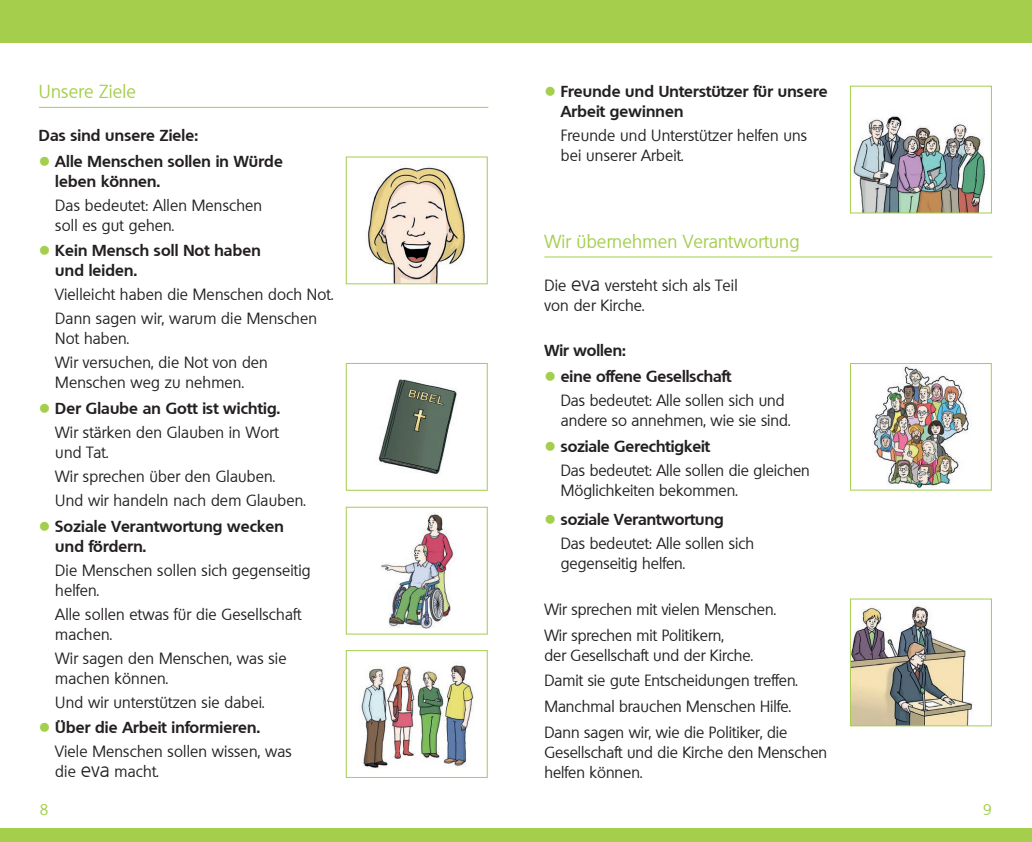
<style>
.page{position:relative;width:1032px;height:842px;background:#fff}
.page>*{position:absolute;margin:0;border:0;box-sizing:border-box;transform-origin:0 0}
.t1{font:18px "Quebec";letter-spacing:.01em;color:#a4ce4c}
.t2{font:15.5px/24px "Quebec";letter-spacing:.01em;color:#231f20}
.t3{font:700 15.5px/20px "Quebec";letter-spacing:.01em;color:#231f20}
.t4{font:15px "Quebec";color:#a4ce4c}
.s1{color:#a4ce4c}
.s2{font-weight:400}
.s3{font-weight:700}
.s4{font-weight:300;font-size:20px}
</style>
<div class="page">
<div style="left:507px;top:828px;width:525px;height:14px;background:#a4ce4c"></div>
<div style="left:507px;top:0;width:525px;height:43px;background:#a4ce4c"></div>
<div style="left:0;top:828px;width:524px;height:14px;background:#a4ce4c"></div>
<div style="left:0;top:0;width:524px;height:43px;background:#a4ce4c"></div>
<hr style="left:544px;top:256px;width:448px;height:1px;background:#a4ce4c">
<hr style="left:39px;top:107px;width:449px;height:1px;background:#a4ce4c">
<img style="left:367px;top:166px;width:98px;height:116px">
<div style="left:346px;top:157px;width:142px;height:127px;border:1px solid #a4ce4c"></div>
<img style="left:381px;top:514px;width:73px;height:115px">
<div style="left:346px;top:507px;width:142px;height:127px;border:1px solid #a4ce4c"></div>
<img style="left:361px;top:665px;width:113px;height:104px">
<div style="left:346px;top:650px;width:142px;height:128px;border:1px solid #a4ce4c"></div>
<img style="left:853px;top:116px;width:134px;height:95px">
<div style="left:850px;top:86px;width:142px;height:127px;border:1px solid #a4ce4c"></div>
<img style="left:872px;top:365px;width:97px;height:123px">
<div style="left:850px;top:363px;width:142px;height:128px;border:1px solid #a4ce4c"></div>
<img style="left:852px;top:605px;width:121px;height:119px">
<div style="left:850px;top:599px;width:142px;height:127px;border:1px solid #a4ce4c"></div>
<img style="left:378px;top:379px;width:79px;height:98px">
<div style="left:346px;top:363px;width:142px;height:128px;border:1px solid #a4ce4c"></div>
<p class="t1" style="left:39px;top:80px;width:99px">Unsere Ziele</p>
<p class="t3" style="left:39px;top:125px;width:161px">Das sind unsere Ziele:</p>
<p class="t3" style="left:55px;top:151px;width:229px;text-indent:-16px"><span class="s1">●</span> Alle Menschen sollen in Würde leben können.</p>
<p class="t2" style="left:55px;top:195px;width:208px;line-height:20px">Das bedeutet: Allen Menschen soll es gut gehen.</p>
<p class="t3" style="left:55px;top:240px;width:207px;text-indent:-16px"><span class="s1">●</span> Kein Mensch soll Not haben und leiden.</p>
<p class="t2" style="left:55px;top:283px;width:279px">Vielleicht haben die Menschen doch Not.<br>Dann sagen wir, warum die Menschen</p>
<p class="t2" style="left:55px;top:327px;width:214px">Not haben.<br>Wir versuchen, die Not von den</p>
<p class="t2" style="left:55px;top:371px;width:190px">Menschen weg zu nehmen.</p>
<p class="t3" style="left:39px;top:396px;width:242px;line-height:24px;text-align:right"><span class="s1">●</span> Der Glaube an Gott ist wichtig.<br><span class="s2">Wir stärken den Glauben in Wort</span></p>
<p class="t2" style="left:55px;top:440px;width:252px">und Tat.<br>Wir sprechen über den Glauben.<br>Und wir handeln nach dem Glauben.</p>
<p class="t3" style="left:55px;top:516px;width:230px;text-indent:-16px"><span class="s1">●</span> Soziale Verantwortung wecken und fördern.</p>
<p class="t2" style="left:55px;top:560px;width:257px;line-height:20px">Die Menschen sollen sich gegenseitig helfen.</p>
<p class="t2" style="left:55px;top:604px;width:247px;line-height:20px">Alle sollen etwas für die Gesellschaft machen.</p>
<p class="t2" style="left:55px;top:648px;width:233px;line-height:20px">Wir sagen den Menschen, was sie machen können.</p>
<p class="t2" style="left:55px;top:690px;width:211px">Und wir unterstützen sie dabei.</p>
<p class="t2" style="left:55px;top:716px;width:238px;text-indent:-16px"><span class="s1">●</span> <span class="s3">Über die Arbeit informieren.<br></span>Viele Menschen sollen wissen, was</p>
<p class="t2" style="left:55px;top:760px;width:105px">die <span class="s4">eva</span> macht.</p>
<p class="t3" style="left:561px;top:81px;width:268px;text-indent:-16px"><span class="s1">●</span> Freunde und Unterstützer für unsere<br>Arbeit gewinnen</p>
<p class="t2" style="left:561px;top:126px;width:248px;line-height:20px">Freunde und Unterstützer helfen uns bei unserer Arbeit.</p>
<p class="t1" style="left:544px;top:230px;width:257px">Wir übernehmen Verantwortung</p>
<p class="t2" style="left:544px;top:275px;width:195px;line-height:20px">Die <span class="s4">eva</span> versteht sich als Teil von der Kirche.</p>
<p class="t3" style="left:544px;top:340px;width:83px">Wir wollen:</p>
<p class="t2" style="left:561px;top:364px;width:225px;text-indent:-16px"><span class="s1">●</span> <span class="s3">eine offene Gesellschaft<br></span>Das bedeutet: Alle sollen sich und</p>
<p class="t2" style="left:561px;top:408px;width:231px">andere so annehmen, wie sie sind.</p>
<p class="t2" style="left:561px;top:434px;width:250px;text-indent:-16px"><span class="s1">●</span> <span class="s3">soziale Gerechtigkeit<br></span>Das bedeutet: Alle sollen die gleichen</p>
<p class="t2" style="left:561px;top:478px;width:178px">Möglichkeiten bekommen.</p>
<p class="t2" style="left:561px;top:508px;width:195px;text-indent:-16px"><span class="s1">●</span> <span class="s3">soziale Verantwortung<br></span>Das bedeutet: Alle sollen sich</p>
<p class="t2" style="left:561px;top:552px;width:126px">gegenseitig helfen.</p>
<p class="t2" style="left:544px;top:596px;width:233px;line-height:25.7px">Wir sprechen mit vielen Menschen.<br>Wir sprechen mit Politikern,</p>
<p class="t2" style="left:544px;top:642px;width:255px;line-height:25.7px">der Gesellschaft und der Kirche.<br>Damit sie gute Entscheidungen treffen.<br>Manchmal brauchen Menschen Hilfe.<br>Dann sagen wir, wie die Politiker, die</p>
<p class="t2" style="left:544px;top:742px;width:284px;line-height:20px">Gesellschaft und die Kirche den Menschen helfen können.</p>
<p class="t4" style="left:40px;top:800px;width:10px">8</p>
<p class="t4" style="left:983px;top:800px;width:10px">9</p>
</div>
